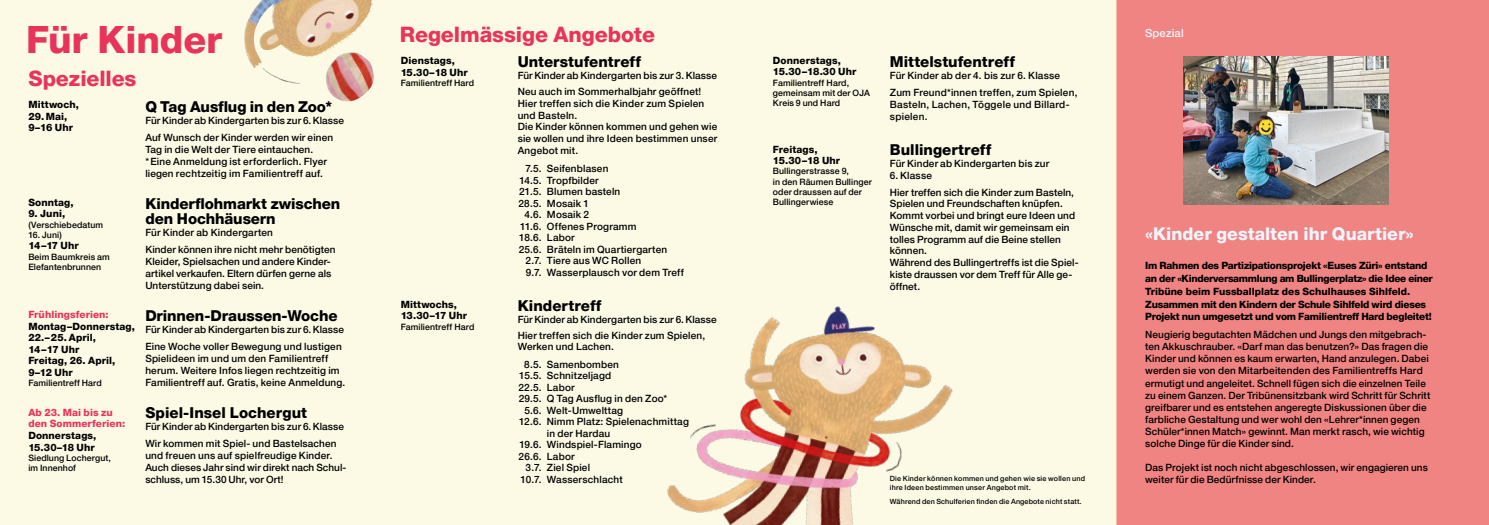
<style>
.page{position:relative;width:1489px;height:525px;background:#fff}
.page>*{position:absolute;margin:0;border:0;box-sizing:border-box;transform-origin:0 0}
.t1{font:800 37.5px "Helvetica Neue LT Pro";letter-spacing:-.005em;color:#e83458}
.t2{font:800 21.25px "Helvetica Neue LT Pro";letter-spacing:-.005em;color:#e83458}
.t3{font:800 17.5px "Helvetica Neue LT Pro";color:#eef5fc}
.t4{font:800 15px/15px "Helvetica Neue LT Pro";color:#000}
.t5{font:500 11.25px "Helvetica Neue LT Pro";letter-spacing:.01em;color:#eef5fc}
.t6{font:500 10px/11.5px "Helvetica Neue LT Pro";letter-spacing:.01em;color:#000}
.t7{font:800 10px/12.8px "Helvetica Neue LT Pro";letter-spacing:-.025em;color:#000}
.t8{font:800 10px/11.5px "Helvetica Neue LT Pro";letter-spacing:.01em;color:#000}
.t9{font:500 10px/11.5px "Helvetica Neue LT Pro";letter-spacing:-.015em;color:#000;text-align:right}
.t10{font:800 10px/11.5px "Helvetica Neue LT Pro";letter-spacing:.01em;color:#e83458}
.t11{font:500 10px/11.8px "Helvetica Neue LT Pro";letter-spacing:.03em;color:#000}
.t12{font:500 8.75px/10.4px "Helvetica Neue LT Pro";letter-spacing:.01em;color:#000}
.t13{font:500 7.25px/8.6px "Helvetica Neue LT Pro";letter-spacing:.025em;color:#000}
</style>
<div class="page">
<div style="left:1116px;top:0;width:372px;height:524px;background:#f08482"></div>
<div style="left:0;top:0;width:1116px;height:524px;background:#fcfae5"></div>
<img style="left:1183px;top:57px;width:205px;height:147px">
<img style="left:253px;top:0;width:118px;height:10px">
<img style="left:667px;top:306px;width:286px;height:218px">
<h1 class="t1" style="left:26px;top:18px;width:197px">Für Kinder</h1>
<h2 class="t2" style="left:28px;top:66px;width:110px">Spezielles</h2>
<p class="t8" style="left:28px;top:99px;width:52px">Mittwoch,</p>
<p class="t8" style="left:28px;top:110px;width:46px">29. Mai,<br>9–16 Uhr</p>
<p class="t8" style="left:28px;top:196px;width:47px">Sonntag,</p>
<p class="t7" style="left:28px;top:207px;width:38px">9. Juni,</p>
<p class="t12" style="left:28px;top:219px;width:76px">(Verschiebedatum</p>
<p class="t12" style="left:28px;top:229px;width:35px">16. Juni)</p>
<p class="t7" style="left:28px;top:239px;width:52px">14–17 Uhr</p>
<p class="t12" style="left:28px;top:251px;width:83px">Beim Baumkreis am<br>Elefantenbrunnen</p>
<p class="t10" style="left:28px;top:309px;width:82px">Frühlingsferien:</p>
<p class="t8" style="left:28px;top:320px;width:108px">Montag–Donnerstag,<br>22.–25. April,<br>14–17 Uhr<br>Freitag, 26. April,<br>9–12 Uhr</p>
<p class="t12" style="left:28px;top:377px;width:75px">Familientreff Hard</p>
<p class="t10" style="left:28px;top:406px;width:98px">Ab 23. Mai bis zu den Sommerferien:</p>
<p class="t8" style="left:28px;top:429px;width:70px">Donnerstags,<br>15.30–18 Uhr</p>
<p class="t12" style="left:28px;top:452px;width:84px">Siedlung Lochergut, im Innenhof</p>
<h3 class="t4" style="left:145px;top:99px;width:188px">Q Tag Ausflug in den Zoo*</h3>
<p class="t6" style="left:145px;top:112px;width:200px;line-height:17px">Für Kinder ab Kindergarten bis zur 6. Klasse<br>Auf Wunsch der Kinder werden wir einen</p>
<p class="t6" style="left:145px;top:143px;width:183px;line-height:12px">Tag in die Welt der Tiere eintauchen.<br>* Eine Anmeldung ist erforderlich. Flyer liegen rechtzeitig im Familientreff auf.</p>
<h3 class="t4" style="left:145px;top:196px;width:196px">Kinderflohmarkt zwischen den Hochhäusern</h3>
<p class="t6" style="left:145px;top:223px;width:192px;line-height:17px">Für Kinder ab Kindergarten<br>Kinder können ihre nicht mehr benötigten</p>
<p class="t6" style="left:145px;top:255px;width:187px;line-height:12px;text-align:justify">Kleider, Spielsachen und andere Kinder&shy;artikel verkaufen. Eltern dü rfen gerne als Unterstützung dabei sein.</p>
<h3 class="t4" style="left:145px;top:308px;width:194px">Drinnen-Draussen-Woche</h3>
<p class="t6" style="left:145px;top:320px;width:200px;line-height:17px">Für Kinder ab Kindergarten bis zur 6. Klasse<br>Eine Woche voller Bewegung und lustigen</p>
<p class="t6" style="left:145px;top:352px;width:201px;line-height:12px">Spielideen im und um den Familientreff herum. Weitere Infos liegen rechtzeitig im<br>Familientreff auf. Gratis, keine Anmeldung.</p>
<h3 class="t4" style="left:145px;top:404px;width:163px">Spiel-Insel Lochergut</h3>
<p class="t6" style="left:145px;top:417px;width:200px;line-height:17px">Für Kinder ab Kindergarten bis zur 6. Klasse<br>Wir kommen mit Spiel- und Bastelsachen</p>
<p class="t6" style="left:145px;top:449px;width:202px;line-height:12px">und freuen uns auf spielfreudige Kinder.<br>Auch dieses Jahr sind wir direkt nach Schul&shy;schluss, um 15.30 Uhr, vor Ort!</p>
<h2 class="t2" style="left:400px;top:22px;width:257px">Regelmässige Angebote</h2>
<p class="t8" style="left:401px;top:55px;width:68px">Dienstags,<br>15.30–18 Uhr</p>
<p class="t12" style="left:401px;top:77px;width:75px">Familientreff Hard</p>
<p class="t8" style="left:401px;top:298px;width:68px">Mittwochs,<br>13.30–17 Uhr</p>
<p class="t12" style="left:401px;top:321px;width:75px">Familientreff Hard</p>
<h3 class="t4" style="left:517px;top:55px;width:125px">Unterstufentreff</h3>
<p class="t6" style="left:517px;top:68px;width:201px;line-height:15.5px">Für Kinder ab Kindergarten bis zur 3. Klasse<br>Neu auch im Sommerhalbjahr geöffnet!</p>
<p class="t6" style="left:517px;top:97px;width:201px">Hier treffen sich die Kinder zum Spielen und Basteln.<br>Die Kinder können kommen und gehen wie sie wollen und ihre Ideen bestimmen unser<br>Angebot mit.</p>
<p class="t9" style="left:518px;top:162px;width:25px">7.5.<br>14.5.<br>21.5.<br>28.5.<br>4.6.<br>11.6.<br>18.6.<br>25.6.<br>2.7.<br>9.7.</p>
<p class="t6" style="left:547px;top:162px;width:138px">Seifenblasen<br>Tropfbilder<br>Blumen basteln<br>Mosaik 1<br>Mosaik 2<br>Offenes Programm<br>Labor<br>Bräteln im Quartiergarten<br>Tiere aus WC Rollen<br>Wasserplausch vor dem Treff</p>
<h3 class="t4" style="left:517px;top:298px;width:85px">Kindertreff</h3>
<p class="t6" style="left:517px;top:312px;width:200px;line-height:15.2px">Für Kinder ab Kindergarten bis zur 6. Klasse<br>Hier treffen sich die Kinder zum Spielen,</p>
<p class="t6" style="left:517px;top:340px;width:98px">Werken und Lachen.</p>
<p class="t6" style="left:547px;top:358px;width:143px">Samenbomben<br>Schnitzeljagd<br>Labor<br>Q Tag Ausflug in den Zoo*<br>Welt-Umwelttag<br>Nimm Platz: Spielenachmittag in der Hardau<br>Windspiel-Flamingo<br>Labor<br>Ziel Spiel<br>Wasserschlacht</p>
<p class="t6" style="left:518px;top:358px;width:25px;text-align:center">8.5.<br>15.5.<br>22.5.<br>29.5.<br>5.6.<br>12.6.</p>
<p class="t6" style="left:518px;top:438px;width:24px;text-align:right">19.6.<br>26.6.<br>3.7.<br>10.7.</p>
<p class="t8" style="left:773px;top:55px;width:85px">Donnerstags,<br>15.30–18.30 Uhr</p>
<p class="t12" style="left:773px;top:77px;width:98px">Familientreff Hard, gemeinsam mit der OJA<br>Kreis 9 und Hard</p>
<p class="t8" style="left:773px;top:143px;width:69px">Freitags,<br>15.30–18 Uhr</p>
<p class="t12" style="left:773px;top:166px;width:100px">Bullingerstrasse 9,<br>in den Räumen Bullinger oder draussen auf der<br>Bullingerwiese</p>
<h3 class="t4" style="left:890px;top:55px;width:127px">Mittelstufentreff</h3>
<p class="t6" style="left:890px;top:67px;width:189px;line-height:16.8px">Für Kinder ab der 4. bis zur 6. Klasse<br>Zum Freund*innen treffen, zum Spielen,</p>
<p class="t11" style="left:890px;top:98px;width:181px">Basteln, Lachen, Töggele und Billard&shy;spielen.</p>
<h3 class="t4" style="left:890px;top:142px;width:103px">Bullingertreff</h3>
<p class="t6" style="left:890px;top:157px;width:161px">Für Kinder ab Kindergarten bis zur</p>
<p class="t6" style="left:890px;top:167px;width:186px;line-height:16.8px">6. Klasse<br>Hier treffen sich die Kinder zum Basteln,</p>
<p class="t6" style="left:890px;top:198px;width:190px">Spielen und Freundschaften knüpfen.<br>Kommt vorbei und bringt eure Ideen und<br>Wünsche mit, damit wir gemeinsam ein tolles Programm auf die Beine stellen können.<br>Während des Bullingertreffs ist die Spiel&shy;kiste draussen vor dem Treff für Alle ge&shy;öffnet.</p>
<p class="t13" style="left:890px;top:474px;width:197px">Die Kinder können kommen und gehen wie sie wollen und ihre Ideen bestimmen unser Angebot mit.</p>
<p class="t13" style="left:890px;top:496px;width:193px">Während den Schulferien finden die Angebote nicht statt.</p>
<p class="t5" style="left:1145px;top:26px;width:40px">Spezial</p>
<h3 class="t3" style="left:1145px;top:224px;width:270px">«Kinder gestalten ihr Quartier»</h3>
<p class="t7" style="left:1145px;top:259px;width:289px">Im Rahmen des Partizipationsprojekt «Euses Züri» entstand an der «Kinderversammlung am Bullingerplatz» die Idee einer Tribüne beim Fussballplatz des Schulhauses Sihlfeld.<br>Zusammen mit den Kindern der Schule Sihlfeld wird dieses Projekt nun umgesetzt und vom Familientreff Hard begleitet!</p>
<p class="t6" style="left:1145px;top:328px;width:287px;line-height:12px">Neugierig begutachten Mädchen und Jungs den mitgebrach&shy;ten Akkuschrauber. «Darf man das benutzen?» Das fragen die Kinder und können es kaum erwarten, Hand anzulegen. Dabei werden sie von den Mitarbeitenden des Familientreffs Hard ermutigt und angeleitet. Schnell fügen sich die einzelnen Teile zu einem Ganzen. Der Tribünensitzbank wird Schritt für Schritt greifbarer und es entstehen angeregte Diskussionen über die farbliche Gestaltung und wer wohl den «Lehrer*innen gegen Schüler*innen Match» gewinnt. Man merkt rasch, wie wichtig solche Dinge für die Kinder sind.</p>
<p class="t6" style="left:1145px;top:460px;width:284px;line-height:12px">Das Projekt ist noch nicht abgeschlossen, wir engagieren uns weiter für die Bedürfnisse der Kinder.</p>
</div>
